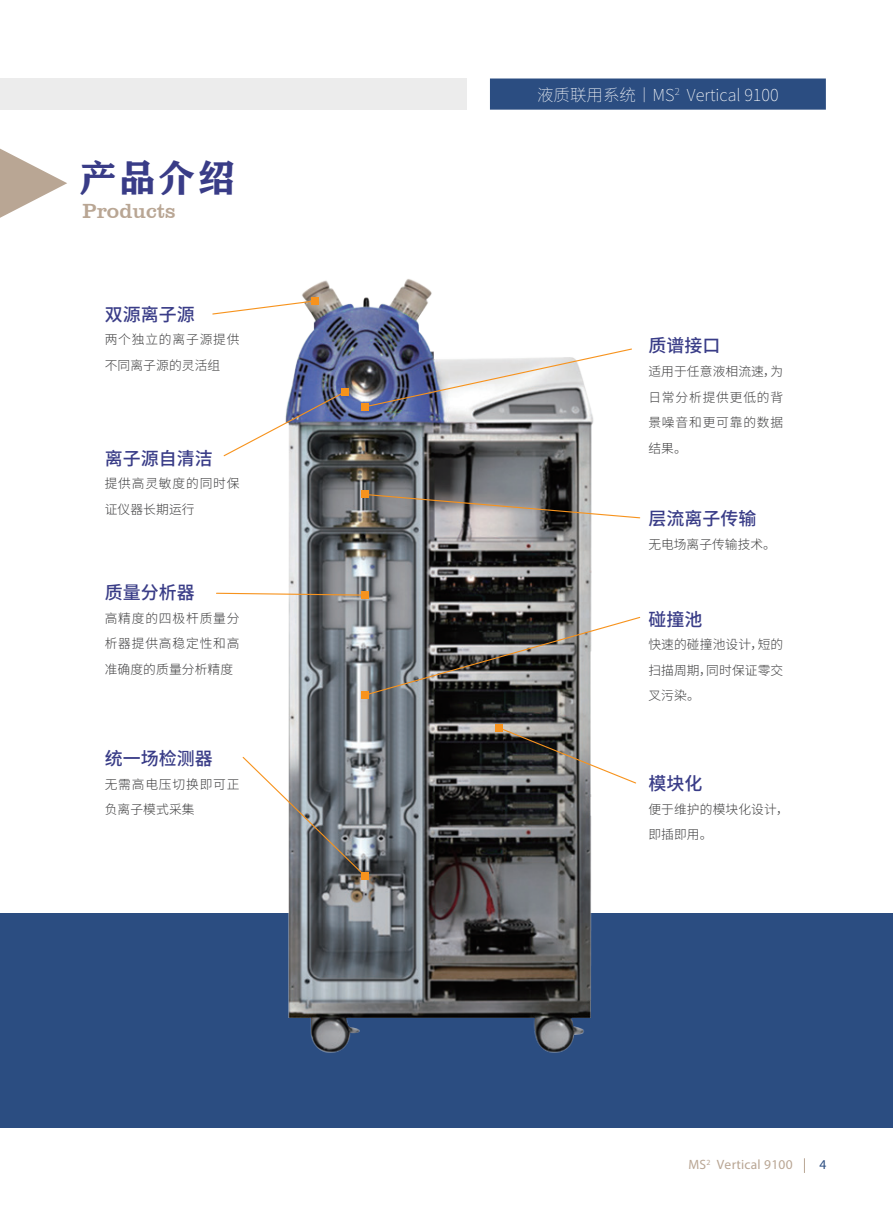
<style>
.page{position:relative;width:893px;height:1212px;background:#fff}
.page>*{position:absolute;margin:0;border:0;box-sizing:border-box;transform-origin:0 0}
.t1{font:37.5px "FZCHSJW GB1 0";color:#393c87}
.t2{font:21px "Clarendon BT";color:#b9a694}
.t3{font:500 18px "Source Han Sans CN";color:#393c87}
.t4{font:200 16.5px "Source Han Sans CN";color:#fff}
.t5{font:13.5px "Myriad Pro";letter-spacing:.02em;color:#b9a694}
.t6{font:13.5px "Myriad Pro";color:#2b4d81}
.t7{font:300 12.75px/25.5px "Source Han Sans CN";letter-spacing:.01em;color:#3e3e3f;text-align:justify}
.t8{font:300 12.75px/25.5px "Source Han Sans CN";letter-spacing:.065em;color:#3e3e3f}
</style>
<div class="page">
<div style="left:0;top:913px;width:893px;height:214px;background:#2b4d81"></div>
<svg style="left:804px;top:1158px;width:1px;height:15px"></svg>
<div style="left:490px;top:78px;width:336px;height:32px;background:#2b4d81"></div>
<div style="left:0;top:78px;width:466px;height:32px;background:#ececec"></div>
<svg style="left:0;top:149px;width:67px;height:69px"></svg>
<img style="left:288px;top:279px;width:306px;height:774px">
<div style="left:311px;top:297px;width:8px;height:8px;background:#f7931d"></div>
<div style="left:341px;top:388px;width:8px;height:8px;background:#f7931d"></div>
<div style="left:361px;top:403px;width:8px;height:7px;background:#f7931d"></div>
<div style="left:361px;top:491px;width:8px;height:7px;background:#f7931d"></div>
<div style="left:361px;top:591px;width:8px;height:8px;background:#f7931d"></div>
<div style="left:361px;top:691px;width:8px;height:8px;background:#f7931d"></div>
<div style="left:495px;top:724px;width:8px;height:8px;background:#f7931d"></div>
<div style="left:361px;top:872px;width:8px;height:8px;background:#f7931d"></div>
<svg style="left:212px;top:300px;width:104px;height:15px"></svg>
<svg style="left:223px;top:390px;width:123px;height:67px"></svg>
<svg style="left:364px;top:348px;width:268px;height:60px"></svg>
<svg style="left:364px;top:493px;width:277px;height:26px"></svg>
<svg style="left:364px;top:616px;width:277px;height:80px"></svg>
<svg style="left:499px;top:727px;width:137px;height:57px"></svg>
<svg style="left:242px;top:756px;width:125px;height:122px"></svg>
<svg style="left:216px;top:592px;width:145px;height:4px"></svg>
<h1 class="t1" style="left:79px;top:156px;width:157px">产品介绍</h1>
<h2 class="t2" style="left:82px;top:198px;width:95px">Products</h2>
<h3 class="t3" style="left:105px;top:304px;width:91px">双源离子源</h3>
<p class="t8" style="left:105px;top:327px;width:136px">两个独立的离子源提供不同离子源的灵活组</p>
<h3 class="t3" style="left:105px;top:448px;width:109px">离子源自清洁</h3>
<p class="t8" style="left:105px;top:471px;width:136px">提供高灵敏度的同时保证仪器长期运行</p>
<h3 class="t3" style="left:105px;top:582px;width:91px">质量分析器</h3>
<p class="t7" style="left:105px;top:605px;width:136px">高精度的四极杆质量分析器提供高稳定性和高准确度的质量分析精度</p>
<h3 class="t3" style="left:105px;top:748px;width:109px">统一场检测器</h3>
<p class="t8" style="left:105px;top:772px;width:136px">无需高电压切换即可正负离子模式采集</p>
<p class="t4" style="left:537px;top:86px;width:243px">液质联用系统丨MS<sup>2</sup> Vertical 9100</p>
<h3 class="t3" style="left:648px;top:336px;width:73px">质谱接口</h3>
<p class="t7" style="left:648px;top:359px;width:136px">适用于任意液相流速，为日常分析提供更低的背景噪音和更可靠的数据结果。</p>
<h3 class="t3" style="left:648px;top:508px;width:109px">层流离子传输</h3>
<p class="t7" style="left:648px;top:531px;width:129px">无电场离子传输技术。</p>
<h3 class="t3" style="left:648px;top:609px;width:55px">碰撞池</h3>
<p class="t7" style="left:648px;top:632px;width:136px">快速的碰撞池设计，短的扫描周期，同时保证零交叉污染。</p>
<h3 class="t3" style="left:648px;top:773px;width:55px">模块化</h3>
<p class="t7" style="left:648px;top:796px;width:142px">便于维护的模块化设计，即插即用。</p>
<p class="t5" style="left:688px;top:1156px;width:106px">MS<sup>2</sup> Vertical 9100</p>
<p class="t6" style="left:819px;top:1156px;width:8px">4</p>
</div>
